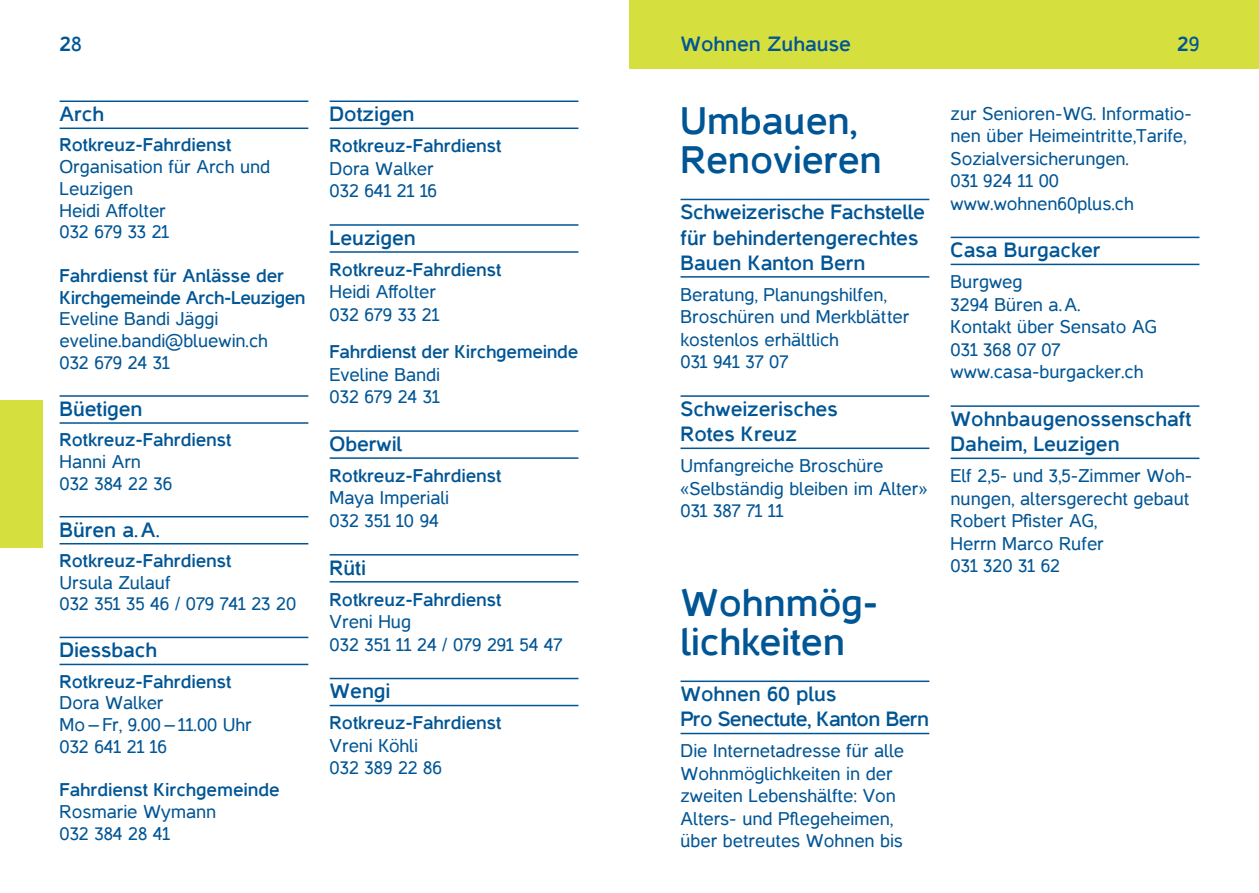
<style>
.page{position:relative;width:1259px;height:893px;background:#fff}
.page>*{position:absolute;margin:0;border:0;box-sizing:border-box;transform-origin:0 0}
.t1{font:700 39px/39px "Casper";color:#005595}
.t2{font:700 21px/25.2px "Casper";color:#005595}
.t3{font:700 21px/25.2px "Casper";letter-spacing:-.025em;color:#005595}
.t4{font:18.75px/22.5px "Casper";color:#005595}
.t5{font:700 18.75px "Casper";color:#005595}
.t6{font:700 18.75px/21.8px "Casper";letter-spacing:-.02em;color:#005595}
</style>
<div class="page">
<div style="left:629px;top:0;width:630px;height:68px;background:#d5df3e"></div>
<div style="left:0;top:401px;width:43px;height:147px;background:#d5df3e"></div>
<hr style="left:60px;top:101px;width:248px;height:1px;background:#005595">
<hr style="left:60px;top:128px;width:248px;height:1px;background:#005595">
<hr style="left:60px;top:395px;width:248px;height:2px;background:#005595">
<hr style="left:60px;top:422px;width:248px;height:2px;background:#005595">
<hr style="left:60px;top:516px;width:248px;height:1px;background:#005595">
<hr style="left:60px;top:543px;width:248px;height:1px;background:#005595">
<hr style="left:60px;top:637px;width:248px;height:1px;background:#005595">
<hr style="left:60px;top:664px;width:248px;height:1px;background:#005595">
<hr style="left:330px;top:101px;width:248px;height:1px;background:#005595">
<hr style="left:330px;top:128px;width:248px;height:1px;background:#005595">
<hr style="left:330px;top:224px;width:248px;height:2px;background:#005595">
<hr style="left:330px;top:251px;width:248px;height:2px;background:#005595">
<hr style="left:330px;top:430px;width:248px;height:2px;background:#005595">
<hr style="left:330px;top:457px;width:248px;height:2px;background:#005595">
<hr style="left:330px;top:554px;width:248px;height:2px;background:#005595">
<hr style="left:330px;top:581px;width:248px;height:2px;background:#005595">
<hr style="left:330px;top:678px;width:248px;height:1px;background:#005595">
<hr style="left:330px;top:705px;width:248px;height:1px;background:#005595">
<hr style="left:680px;top:199px;width:249px;height:1px;background:#005595">
<hr style="left:680px;top:276px;width:249px;height:2px;background:#005595">
<hr style="left:680px;top:395px;width:249px;height:2px;background:#005595">
<hr style="left:680px;top:448px;width:249px;height:1px;background:#005595">
<hr style="left:680px;top:680px;width:249px;height:2px;background:#005595">
<hr style="left:680px;top:733px;width:249px;height:1px;background:#005595">
<hr style="left:950px;top:237px;width:249px;height:1px;background:#005595">
<hr style="left:950px;top:264px;width:249px;height:1px;background:#005595">
<hr style="left:950px;top:405px;width:249px;height:2px;background:#005595">
<hr style="left:950px;top:458px;width:249px;height:1px;background:#005595">
<p class="t2" style="left:60px;top:31px;width:24px">28</p>
<p class="t2" style="left:680px;top:31px;width:172px">Wohnen Zuhause</p>
<p class="t2" style="left:1177px;top:31px;width:24px">29</p>
<p class="t2" style="left:60px;top:102px;width:46px">Arch</p>
<p class="t5" style="left:60px;top:135px;width:173px">Rotkreuz-Fahrdienst</p>
<p class="t4" style="left:60px;top:156px;width:212px;line-height:21.8px">Organisation für Arch und<br>Leuzigen<br>Heidi Affolter<br>032 679 33 21</p>
<p class="t6" style="left:60px;top:265px;width:247px">Fahrdienst für Anlässe der<br>Kirchgemeinde Arch-Leuzigen</p>
<p class="t4" style="left:60px;top:308px;width:210px;line-height:21.8px">Eveline Bandi Jäggi eveline.bandi@bluewin.ch<br>032 679 24 31</p>
<p class="t2" style="left:60px;top:396px;width:84px">Büetigen</p>
<p class="t5" style="left:60px;top:430px;width:173px">Rotkreuz-Fahrdienst</p>
<p class="t4" style="left:60px;top:451px;width:114px;line-height:21.8px">Hanni Arn<br>032 384 22 36</p>
<p class="t2" style="left:60px;top:517px;width:102px">Büren a.A.</p>
<p class="t5" style="left:60px;top:550px;width:173px">Rotkreuz-Fahrdienst</p>
<p class="t4" style="left:60px;top:571px;width:238px;line-height:21.8px">Ursula Zulauf<br>032 351 35 46 / 079 741 23 20</p>
<p class="t2" style="left:60px;top:638px;width:99px">Diessbach</p>
<p class="t5" style="left:60px;top:671px;width:173px">Rotkreuz-Fahrdienst</p>
<p class="t4" style="left:60px;top:692px;width:194px;line-height:21.8px">Dora Walker<br>Mo–Fr, 9.00–11.00 Uhr<br>032 641 21 16</p>
<p class="t5" style="left:60px;top:780px;width:221px">Fahrdienst Kirchgemeinde</p>
<p class="t4" style="left:60px;top:801px;width:158px;line-height:21.8px">Rosmarie Wymann<br>032 384 28 41</p>
<p class="t2" style="left:330px;top:102px;width:86px">Dotzigen</p>
<p class="t5" style="left:330px;top:136px;width:173px">Rotkreuz-Fahrdienst</p>
<p class="t4" style="left:330px;top:157px;width:109px">Dora Walker<br>032 641 21 16</p>
<p class="t2" style="left:330px;top:225px;width:88px">Leuzigen</p>
<p class="t5" style="left:330px;top:259px;width:173px">Rotkreuz-Fahrdienst</p>
<p class="t4" style="left:330px;top:281px;width:111px">Heidi Affolter<br>032 679 33 21</p>
<p class="t5" style="left:330px;top:342px;width:250px">Fahrdienst der Kirchgemeinde</p>
<p class="t4" style="left:330px;top:363px;width:112px">Eveline Bandi<br>032 679 24 31</p>
<p class="t2" style="left:330px;top:431px;width:74px">Oberwil</p>
<p class="t5" style="left:330px;top:465px;width:173px">Rotkreuz-Fahrdienst</p>
<p class="t4" style="left:330px;top:487px;width:121px">Maya Imperiali<br>032 351 10 94</p>
<p class="t2" style="left:330px;top:555px;width:38px">Rüti</p>
<p class="t5" style="left:330px;top:589px;width:173px">Rotkreuz-Fahrdienst</p>
<p class="t4" style="left:330px;top:611px;width:234px">Vreni Hug<br>032 351 11 24 / 079 291 54 47</p>
<p class="t2" style="left:330px;top:679px;width:62px">Wengi</p>
<p class="t5" style="left:330px;top:713px;width:173px">Rotkreuz-Fahrdienst</p>
<p class="t4" style="left:330px;top:734px;width:114px">Vreni Köhli<br>032 389 22 86</p>
<h1 class="t1" style="left:680px;top:101px;width:203px">Umbauen,<br>Renovieren</h1>
<p class="t2" style="left:680px;top:200px;width:246px">Schweizerische Fachstelle für behindertengerechtes<br>Bauen Kanton Bern</p>
<p class="t4" style="left:680px;top:283px;width:230px">Beratung, Planungshilfen,<br>Broschüren und Merkblätter kostenlos erhältlich<br>031 941 37 07</p>
<p class="t2" style="left:680px;top:396px;width:159px">Schweizerisches<br>Rotes Kreuz</p>
<p class="t4" style="left:680px;top:455px;width:248px">Umfangreiche Broschüre «Selbständig bleiben im Alter»<br>031 387 71 11</p>
<h1 class="t1" style="left:680px;top:583px;width:199px">Wohnmög&shy;lichkeiten</h1>
<p class="t3" style="left:680px;top:682px;width:250px">Wohnen 60 plus<br>Pro Senectute, Kanton Bern</p>
<p class="t4" style="left:680px;top:740px;width:225px">Die Internetadresse für alle<br>Wohnmöglichkeiten in der zweiten Lebenshälfte: Von<br>Alters- und Pflegeheimen, über betreutes Wohnen bis</p>
<p class="t4" style="left:950px;top:102px;width:243px">zur Senioren-WG. Informatio&shy;nen über Heimeintritte,Tarife,<br>Sozialversicherungen.<br>031 924 11 00 www.wohnen60plus.ch</p>
<p class="t2" style="left:950px;top:238px;width:151px">Casa Burgacker</p>
<p class="t4" style="left:950px;top:271px;width:208px">Burgweg<br>3294 Büren a.A.<br>Kontakt über Sensato AG<br>031 368 07 07 www.casa-burgacker.ch</p>
<p class="t2" style="left:950px;top:406px;width:242px">Wohnbaugenossenschaft<br>Daheim, Leuzigen</p>
<p class="t4" style="left:950px;top:465px;width:243px">Elf 2,5- und 3,5-Zimmer Woh&shy;nungen, altersgerecht gebaut<br>Robert Pfister AG,<br>Herrn Marco Rufer<br>031 320 31 62</p>
</div>
